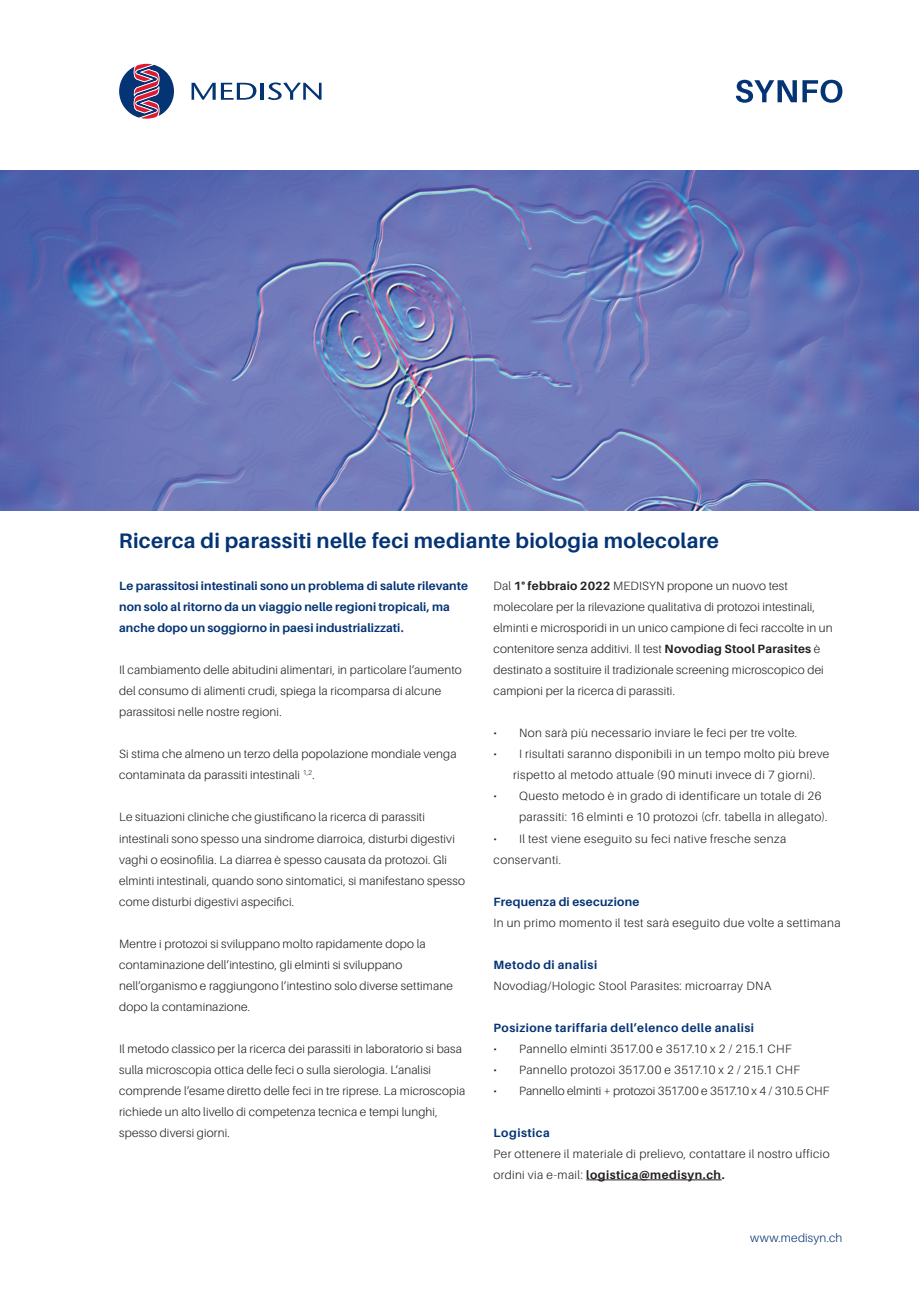
<style>
.page{position:relative;width:919px;height:1289px;background:#fff}
.page>*{position:absolute;margin:0;border:0;box-sizing:border-box;transform-origin:0 0}
.t1{font:700 21px "Aileron";letter-spacing:.015em;color:#053474}
.t2{font:300 12px/21px "Aileron";letter-spacing:.015em;color:#231f20}
.t3{font:700 12px/21px "Aileron";letter-spacing:.01em;color:#053474}
.t4{font:300 12px/21px "Aileron";letter-spacing:.035em;color:#231f20}
.t5{font:700 12px "Aileron";letter-spacing:.04em;color:#053474}
.t6{font:300 12px "Aileron";letter-spacing:.015em;color:#053474}
.s1{font-weight:700}
</style>
<div class="page">
<svg style="left:735px;top:80px;width:61px;height:23px"></svg>
<svg style="left:802px;top:80px;width:40px;height:23px"></svg>
<svg style="left:191px;top:83px;width:65px;height:17px"></svg>
<hr style="left:260px;top:83px;width:3px;height:17px;background:#053474">
<svg style="left:268px;top:82px;width:53px;height:18px"></svg>
<svg style="left:119px;top:64px;width:55px;height:55px"></svg>
<hr style="left:586px;top:1179px;width:135px;height:1px;background:#231f20">
<img style="left:0;top:170px;width:918px;height:340px">
<h1 class="t1" style="left:119px;top:529px;width:601px">Ricerca di parassiti nelle feci mediante biologia molecolare</h1>
<p class="t3" style="left:119px;top:575px;width:350px">Le parassitosi intestinali sono un problema di salute rilevante non solo al ritorno da un viaggio nelle regioni tropicali, ma anche dopo un soggiorno in paesi industrializzati.</p>
<p class="t2" style="left:119px;top:660px;width:344px">Il cambiamento delle abitudini alimentari, in particolare l’aumento del consumo di alimenti crudi, spiega la ricomparsa di alcune parassitosi nelle nostre regioni.</p>
<p class="t2" style="left:119px;top:744px;width:339px">Si stima che almeno un terzo della popolazione mondiale venga contaminata da parassiti intestinali <sup>1,2</sup>.</p>
<p class="t2" style="left:119px;top:807px;width:347px">Le situazioni cliniche che giustificano la ricerca di parassiti intestinali sono spesso una sindrome diarroica, disturbi digestivi vaghi o eosinofilia. La diarrea è spesso causata da protozoi. Gli elminti intestinali, quando sono sintomatici, si manifestano spesso come disturbi digestivi aspecifici.</p>
<p class="t2" style="left:119px;top:933px;width:335px">Mentre i protozoi si sviluppano molto rapidamente dopo la contaminazione dell’intestino, gli elminti si sviluppano nell’organismo e raggiungono l’intestino solo diverse settimane dopo la contaminazione.</p>
<p class="t2" style="left:119px;top:1038px;width:348px">Il metodo classico per la ricerca dei parassiti in laboratorio si basa sulla microscopia ottica delle feci o sulla sierologia. L’analisi comprende l’esame diretto delle feci in tre riprese. La microscopia richiede un alto livello di competenza tecnica e tempi lunghi, spesso diversi giorni.</p>
<p class="t2" style="left:493px;top:576px;width:340px">Dal <span class="s1">1° febbraio 2022</span> MEDISYN propone un nuovo test molecolare per la rilevazione qualitativa di protozoi intestinali, elminti e microsporidi in un unico campione di feci raccolte in un contenitore senza additivi. Il test <span class="s1">Novodiag Stool Parasites</span> è destinato a sostituire il tradizionale screening microscopico dei campioni per la ricerca di parassiti.</p>
<p class="t4" style="left:493px;top:723px;width:305px">• Non sarà più necessario inviare le feci per tre volte.</p>
<p class="t2" style="left:493px;top:744px;width:337px;text-align:center">• I risultati saranno disponibili in un tempo molto più breve rispetto al metodo attuale (90 minuti invece di 7 giorni).</p>
<p class="t2" style="left:519px;top:786px;width:310px;text-indent:-26px">• Questo metodo è in grado di identificare un totale di 26 parassiti: 16 elminti e 10 protozoi (cfr. tabella in allegato).</p>
<p class="t4" style="left:493px;top:828px;width:294px">• Il test viene eseguito su feci native fresche senza conservanti.</p>
<p class="t3" style="left:493px;top:890px;width:147px">Frequenza di esecuzione</p>
<p class="t2" style="left:493px;top:912px;width:348px">In un primo momento il test sarà eseguito due volte a settimana</p>
<p class="t5" style="left:493px;top:957px;width:105px">Metodo di analisi</p>
<p class="t4" style="left:493px;top:975px;width:279px">Novodiag/Hologic Stool Parasites: microarray DNA</p>
<p class="t5" style="left:493px;top:1020px;width:262px">Posizione tariffaria dell’elenco delle analisi</p>
<p class="t2" style="left:493px;top:1038px;width:300px">• Pannello elminti 3517.00 e 3517.10 x 2 / 215.1 CHF</p>
<p class="t2" style="left:493px;top:1059px;width:308px">• Pannello protozoi 3517.00 e 3517.10 x 2 / 215.1 CHF</p>
<p class="t2" style="left:493px;top:1080px;width:337px">• Pannello elminti + protozoi 3517.00 e 3517.10 x 4 / 310.5 CHF</p>
<p class="t5" style="left:493px;top:1125px;width:58px">Logistica</p>
<p class="t2" style="left:493px;top:1143px;width:337px">Per ottenere il materiale di prelievo, contattare il nostro ufficio ordini via e-mail: <span class="s1">logistica@medisyn.ch.</span></p>
<p class="t6" style="left:750px;top:1230px;width:94px">www.medisyn.ch</p>
</div>
